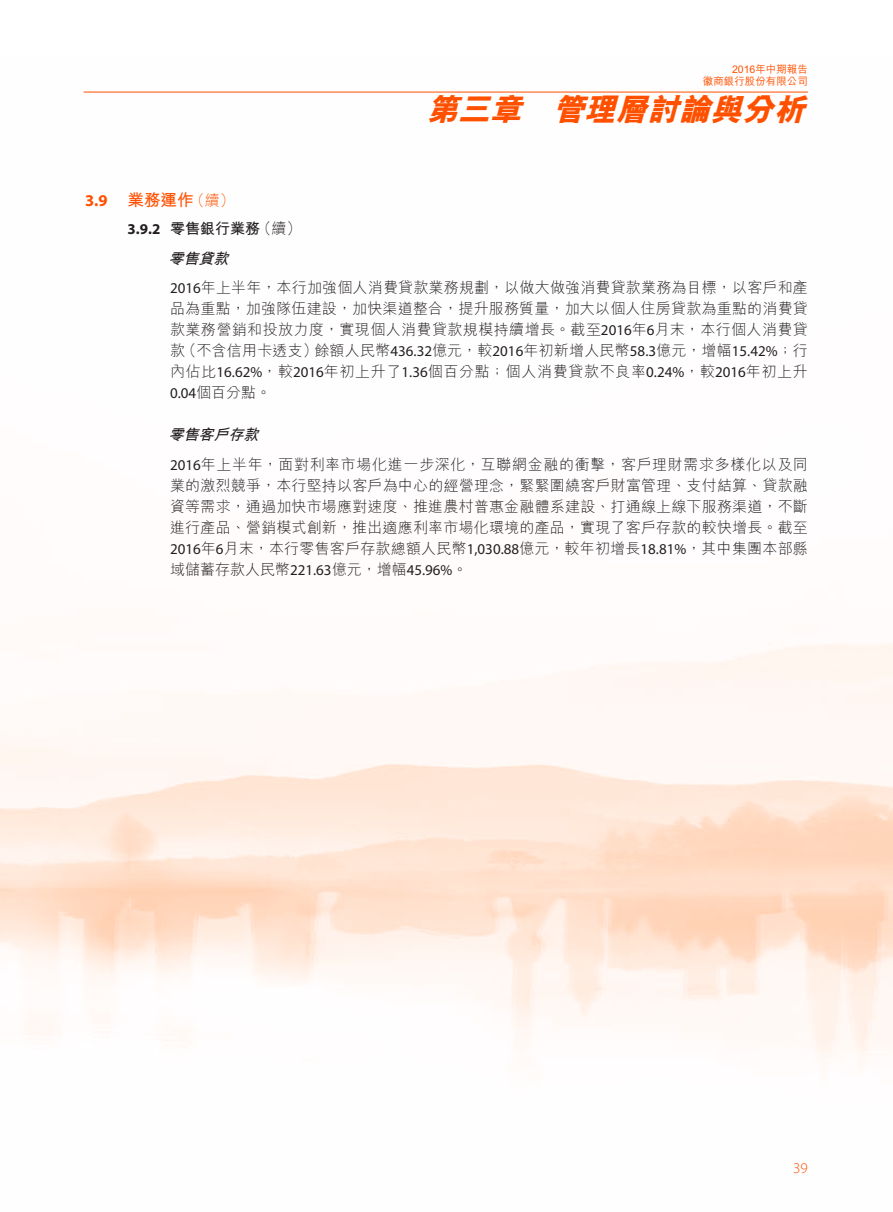
<style>
.page{position:relative;width:893px;height:1212px;background:#fff}
.page>*{position:absolute;margin:0;border:0;box-sizing:border-box;transform-origin:0 0}
.t1{font:italic 800 31.5px "M Hei HK";color:#ff5000}
.t2{font:700 16.5px "M Hei HK";color:#ff5000}
.t3{font:300 15px/21px "M Hei HK";letter-spacing:.015em;color:#231f20;text-align:justify}
.t4{font:300 15px/29.5px "M Hei HK";letter-spacing:.04em;color:#231f20}
.t5{font:300 15px "Myriad Pro";color:#ff5000}
.t6{font:500 10.5px "M Hei HK";color:#ff5000}
.s1{font-family:"Myriad Pro"}
.s2{font-weight:300;font-size:15px}
.s3{font-family:"Myriad Pro";font-weight:700}
.s4{font-weight:700}
.s5{font-weight:700;font-style:italic}
.s6{font-family:"Myriad Pro";font-weight:400}
</style>
<div class="page">
<hr style="left:84px;top:92px;width:724px;height:1px;background:#ff5000">
<p class="t6" style="left:732px;top:62px;width:77px">2016年中期報告</p>
<p class="t6" style="left:703px;top:74px;width:106px">徽商銀行股份有限公司</p>
<h1 class="t1" style="left:427px;top:89px;width:391px">第三章 管理層討論與分析</h1>
<p class="t2" style="left:85px;top:188px;width:151px"><span class="s1">3.9</span> 業務運作<span class="s2">（續）</span></p>
<p class="t3" style="left:169px;top:213px;width:641px;line-height:29.5px;text-align:left;text-indent:-41px"><span class="s3">3.9.2</span> <span class="s4">零售銀行業務</span>（續）<br><span class="s5">零售貸款<br></span><span class="s6">2016</span>年上半年，本行加強個人消費貸款業務規劃，以做大做強消費貸款業務為目標，以客戶和產</p>
<p class="t3" style="left:170px;top:298px;width:639px">品為重點，加強隊伍建設，加快渠道整合，提升服務質量，加大以個人住房貸款為重點的消費貸款業務營銷和投放力度，實現個人消費貸款規模持續增長。截至<span class="s6">2016</span>年<span class="s6">6</span>月末，本行個人消費貸款（不含信用卡透支）餘額人民幣<span class="s6">436.32</span>億元，較<span class="s6">2016</span>年初新增人民幣<span class="s6">58.3</span>億元，增幅<span class="s6">15.42%</span>；行內佔比<span class="s6">16.62%</span>，較<span class="s6">2016</span>年初上升了<span class="s6">1.36</span>個百分點；個人消費貸款不良率<span class="s6">0.24%</span>，較<span class="s6">2016</span>年初上升<span class="s6">0.04</span>個百分點。</p>
<p class="t4" style="left:169px;top:419px;width:641px"><span class="s5">零售客戶存款<br></span><span class="s6">2016</span>年上半年，面對利率市場化進一步深化，互聯網金融的衝擊，客戶理財需求多樣化以及同</p>
<p class="t3" style="left:170px;top:474px;width:639px">業的激烈競爭，本行堅持以客戶為中心的經營理念，緊緊圍繞客戶財富管理、支付結算、貸款融資等需求，通過加快市場應對速度、推進農村普惠金融體系建設、打通線上線下服務渠道，不斷進行產品、營銷模式創新，推出適應利率市場化環境的產品，實現了客戶存款的較快增長。截至<span class="s6">2016</span>年<span class="s6">6</span>月末，本行零售客戶存款總額人民幣<span class="s6">1,030.88</span>億元，較年初增長<span class="s6">18.81%</span>，其中集團本部縣域儲蓄存款人民幣<span class="s6">221.63</span>億元，增幅<span class="s6">45.96%</span>。</p>
<p class="t5" style="left:793px;top:1159px;width:16px">39</p>
</div>
